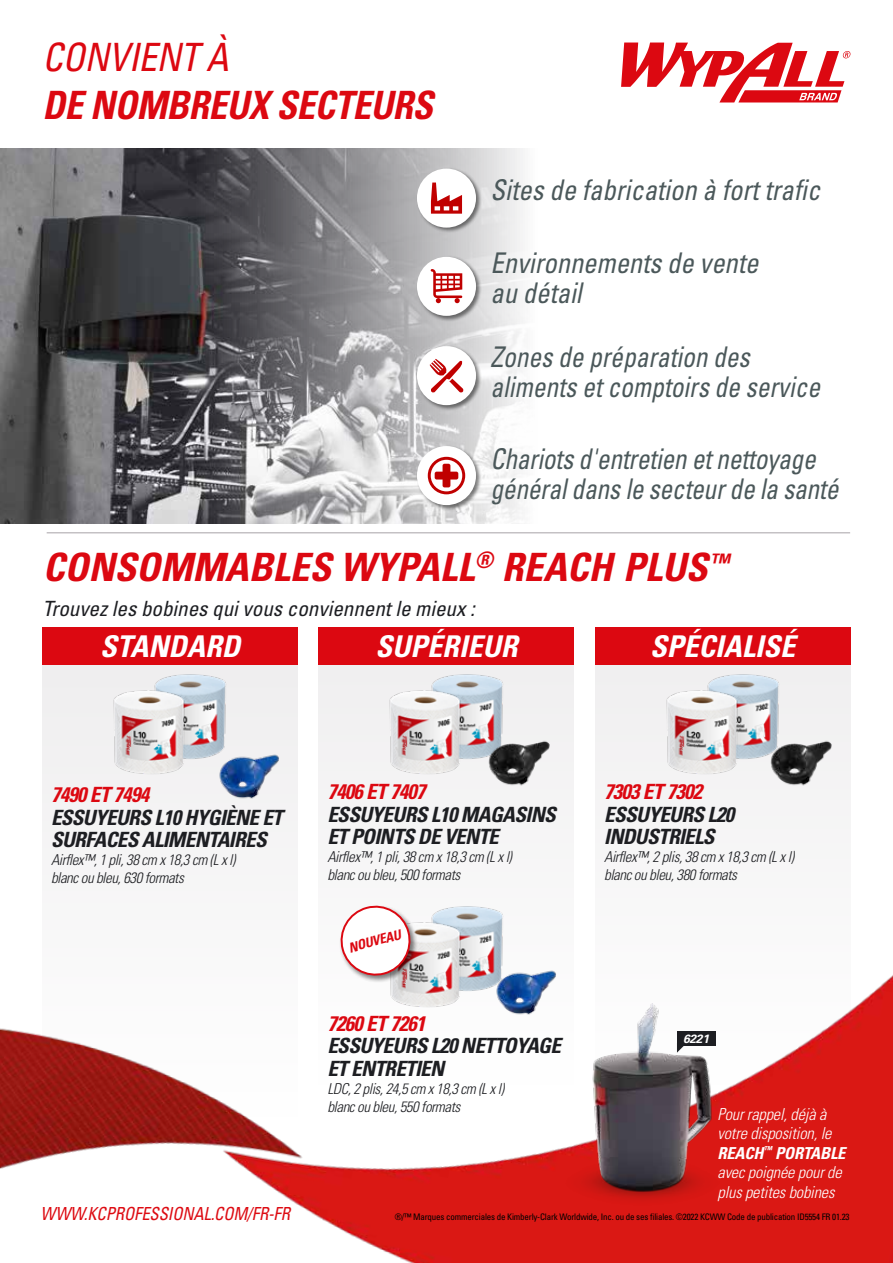
<style>
.page{position:relative;width:893px;height:1263px;background:#fff}
.page>*{position:absolute;margin:0;border:0;box-sizing:border-box;transform-origin:0 0}
.t1{font:italic 700 condensed 39px "Univers LT Std";color:#dc0811}
.t2{font:italic 700 condensed 39px "Univers LT Std";color:#dc0811;scale:.94 1}
.t3{font:italic condensed 39px "Univers LT Std";letter-spacing:-.01em;color:#dc0811;scale:.94 1}
.t4{font:italic 700 condensed 30px "Univers LT Std";color:#fff}
.t5{font:italic condensed 28.5px/30px "Univers LT Std";color:#4b585a;scale:.89 1}
.t6{font:italic condensed 28.5px/30px "Univers LT Std";color:#4b585a;scale:.93 1}
.t7{font:italic 700 condensed 21px/22.5px "Univers LT Std";letter-spacing:-.03em;color:#1d1e22}
.t8{font:italic condensed 21px "Univers LT Std";color:#1d1e22}
.t9{font:italic 700 condensed 21px "Univers LT Std";letter-spacing:-.03em;color:#dc0811}
.t10{font:italic condensed 18px "Univers LT Std";letter-spacing:-.01em;color:#dd0b12;scale:.93 1}
.t11{font:italic 300 condensed 16.5px/19.5px "Univers LT Std";letter-spacing:-.01em;color:#fff}
.t12{font:italic 300 condensed 15px/18px "Univers LT Std";letter-spacing:-.03em;color:#1d1e22}
.t13{font:italic 700 condensed 13.5px "Univers LT Std";color:#dc0811}
.t14{font:italic 700 12px "Univers LT Std";color:#fff}
.t15{font:condensed 9px "Univers LT Std";letter-spacing:-.02em;color:#000}
.s1{font-weight:700}
</style>
<div class="page">
<div style="left:43px;top:659px;width:255px;height:457px;background:#efeeef"></div>
<div style="left:319px;top:627px;width:255px;height:457px;background:#f5f5f5"></div>
<div style="left:595px;top:627px;width:255px;height:457px;background:#f6f5f6"></div>
<img style="left:0;top:957px;width:893px;height:306px">
<img style="left:0;top:149px;width:523px;height:374px">
<svg style="left:621px;top:43px;width:229px;height:59px"></svg>
<div style="left:416px;top:167px;width:66px;height:67px;background:#000;opacity:.5"></div>
<div style="left:417px;top:169px;width:59px;height:59px;background:#fff;border-radius:50%"></div>
<svg style="left:431px;top:183px;width:31px;height:31px"></svg>
<div style="left:416px;top:345px;width:66px;height:66px;background:#000;opacity:.5"></div>
<div style="left:417px;top:346px;width:59px;height:59px;background:#fff;border-radius:50%"></div>
<svg style="left:430px;top:359px;width:34px;height:34px"></svg>
<div style="left:416px;top:256px;width:66px;height:66px;background:#000;opacity:.5"></div>
<div style="left:417px;top:257px;width:59px;height:59px;background:#fff;border-radius:50%"></div>
<svg style="left:431px;top:269px;width:31px;height:34px"></svg>
<div style="left:416px;top:445px;width:66px;height:66px;background:#000;opacity:.5"></div>
<div style="left:417px;top:446px;width:59px;height:59px;background:#fff;border-radius:50%"></div>
<svg style="left:428px;top:457px;width:37px;height:37px"></svg>
<hr style="left:47px;top:532px;width:803px;height:1px;background:#c4c1c4">
<div style="left:43px;top:627px;width:255px;height:38px;background:#dc0811"></div>
<div style="left:319px;top:627px;width:255px;height:38px;background:#dc0811"></div>
<div style="left:595px;top:627px;width:255px;height:38px;background:#dc0811"></div>
<img style="left:550px;top:1002px;width:194px;height:218px">
<img style="left:431px;top:674px;width:73px;height:85px">
<img style="left:389px;top:688px;width:81px;height:86px">
<img style="left:473px;top:716px;width:77px;height:70px">
<img style="left:707px;top:674px;width:73px;height:85px">
<img style="left:666px;top:688px;width:80px;height:86px">
<img style="left:754px;top:716px;width:78px;height:70px">
<img style="left:154px;top:674px;width:72px;height:85px">
<img style="left:113px;top:688px;width:80px;height:86px">
<img style="left:203px;top:727px;width:76px;height:72px">
<img style="left:431px;top:906px;width:72px;height:86px">
<img style="left:382px;top:920px;width:88px;height:88px">
<div style="left:339px;top:904px;width:79px;height:79px;background:#000;opacity:.5"></div>
<svg style="left:338px;top:904px;width:75px;height:74px"></svg>
<img style="left:479px;top:943px;width:91px;height:91px">
<h1 class="t3" style="left:43px;top:32px;width:200px">CONVIENT À</h1>
<h1 class="t2" style="left:43px;top:81px;width:417px">DE NOMBREUX SECTEURS</h1>
<h3 class="t6" style="left:491px;top:175px;width:356px">Sites de fabrication à fort trafic</h3>
<h3 class="t6" style="left:491px;top:248px;width:290px">Environnements de vente au détail</h3>
<h3 class="t5" style="left:491px;top:342px;width:372px">Zones de préparation des aliments et comptoirs de service</h3>
<h3 class="t5" style="left:491px;top:444px;width:392px">Chariots d'entretien et nettoyage général dans le secteur de la santé</h3>
<h1 class="t1" style="left:43px;top:543px;width:688px">CONSOMMABLES WYPALL<sup>®</sup> REACH PLUS<sup>™</sup></h1>
<h3 class="t8" style="left:43px;top:595px;width:434px">Trouvez les bobines qui vous conviennent le mieux :</h3>
<h2 class="t4" style="left:100px;top:628px;width:141px">STANDARD</h2>
<h2 class="t4" style="left:376px;top:628px;width:143px">SUPÉRIEUR</h2>
<h2 class="t4" style="left:650px;top:628px;width:147px">SPÉCIALISÉ</h2>
<h3 class="t9" style="left:51px;top:782px;width:99px">7490 ET 7494</h3>
<h3 class="t7" style="left:51px;top:806px;width:233px">ESSUYEURS L10 HYGIÈNE ET<br>SURFACES ALIMENTAIRES</h3>
<p class="t12" style="left:51px;top:851px;width:186px">Airflex™, 1 pli, 38 cm x 18,3 cm (L x l) blanc ou bleu, 630 formats</p>
<h3 class="t9" style="left:327px;top:779px;width:99px">7406 ET 7407</h3>
<h3 class="t7" style="left:327px;top:803px;width:230px">ESSUYEURS L10 MAGASINS<br>ET POINTS DE VENTE</h3>
<p class="t12" style="left:327px;top:848px;width:186px">Airflex™, 1 pli, 38 cm x 18,3 cm (L x l) blanc ou bleu, 500 formats</p>
<p class="t13" style="left:347px;top:940px;width:55px;rotate:-15deg">NOUVEAU</p>
<h3 class="t9" style="left:327px;top:1010px;width:99px">7260 ET 7261</h3>
<h3 class="t7" style="left:327px;top:1035px;width:235px">ESSUYEURS L20 NETTOYAGE<br>ET ENTRETIEN</h3>
<p class="t12" style="left:327px;top:1080px;width:178px">LDC, 2 plis, 24,5 cm x 18,3 cm (L x l) blanc ou bleu, 550 formats</p>
<h3 class="t9" style="left:604px;top:779px;width:99px">7303 ET 7302</h3>
<h3 class="t7" style="left:604px;top:803px;width:132px">ESSUYEURS L20<br>INDUSTRIELS</h3>
<p class="t12" style="left:604px;top:848px;width:191px">Airflex™, 2 plis, 38 cm x 18,3 cm (L x l) blanc ou bleu, 380 formats</p>
<p class="t14" style="left:683px;top:1031px;width:27px">6221</p>
<p class="t11" style="left:717px;top:1104px;width:129px">Pour rappel, déjà à votre disposition, le<br><span class="s1">REACH</span><sup>™</sup> <span class="s1">PORTABLE </span>avec poignée pour de plus petites bobines</p>
<p class="t10" style="left:41px;top:1203px;width:270px">WWW.KCPROFESSIONAL.COM/FR-FR</p>
<p class="t15" style="left:395px;top:1211px;width:456px">®/™ Marques commerciales de Kimberly-Clark Worldwide, Inc. ou de ses filiales. ©2022 KCWW Code de publication ID5554 FR 01.23</p>
</div>
